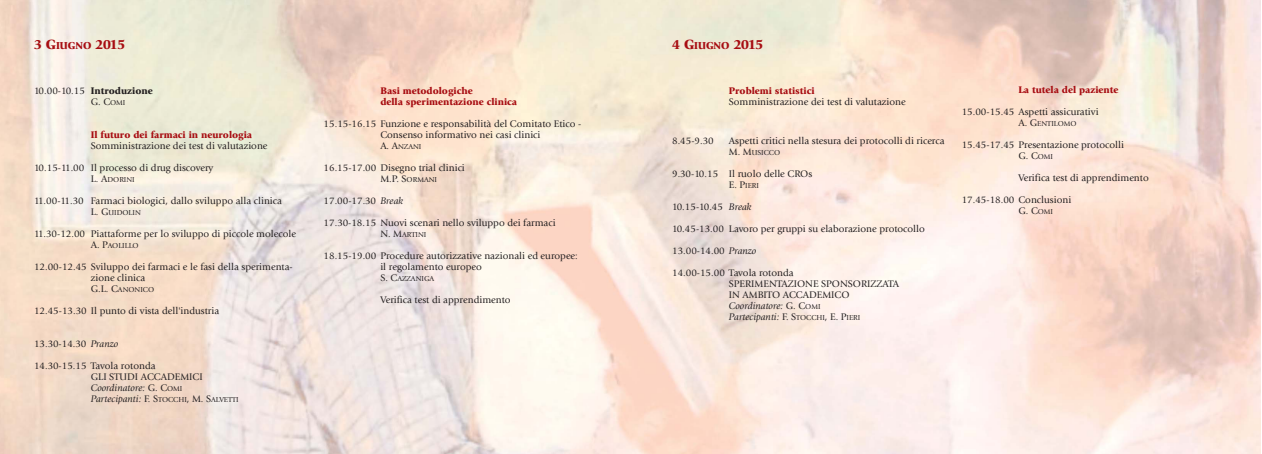
<style>
.page{position:relative;width:1262px;height:454px;background:#fff}
.page>*{position:absolute;margin:0;border:0;box-sizing:border-box;transform-origin:0 0}
.t1{font:900 14px "Giovanni";letter-spacing:-.02em;color:#a70d12}
.t2{font:10px/11px "Giovanni";color:#231f20}
.t3{font:900 10px/11px "Giovanni";color:#a70d12}
.t4{font:7.5px "Giovanni";color:#231f20}
.s1{font-size:10.5px}
.s2{font-weight:900}
.s3{font-size:7.5px}
.s4{font-size:10px}
.s5{font-style:italic}
</style>
<div class="page">
<img style="left:0;top:0;width:1260px;height:453px">
<h1 class="t1" style="left:34px;top:39px;width:93px">3 G<span class="s1">IUGNO</span> 2015</h1>
<p class="t2" style="left:91px;top:85px;width:63px;text-indent:-57px">10.00-10.15 <span class="s2">Introduzione<br></span>G. C<span class="s3">OMI</span></p>
<p class="t3" style="left:91px;top:129px;width:163px">Il futuro dei farmaci in neurologia</p>
<p class="t2" style="left:91px;top:140px;width:178px">Somministrazione dei test di valutazione</p>
<p class="t2" style="left:34px;top:162px;width:181px">10.15-11.00 Il processo di drug discovery</p>
<p class="t4" style="left:91px;top:176px;width:45px"><span class="s4">L. A</span>DORINI</p>
<p class="t2" style="left:34px;top:195px;width:249px">11.00-11.30 Farmaci biologici, dallo sviluppo alla clinica</p>
<p class="t4" style="left:91px;top:209px;width:52px"><span class="s4">L. G</span>UIDOLIN</p>
<p class="t2" style="left:34px;top:228px;width:263px">11.30-12.00 Piattaforme per lo sviluppo di piccole molecole</p>
<p class="t4" style="left:91px;top:242px;width:49px"><span class="s4">A. P</span>AOLILLO</p>
<p class="t2" style="left:91px;top:261px;width:203px;text-indent:-57px">12.00-12.45 Sviluppo dei farmaci e le fasi della sperimenta&shy;zione clinica</p>
<p class="t4" style="left:91px;top:286px;width:65px"><span class="s4">G.L. C</span>ANONICO</p>
<p class="t2" style="left:34px;top:305px;width:187px">12.45-13.30 Il punto di vista dell'industria</p>
<p class="t2" style="left:34px;top:338px;width:86px">13.30-14.30 <span class="s5">Pranzo</span></p>
<p class="t2" style="left:91px;top:360px;width:149px;text-indent:-57px">14.30-15.15 Tavola rotonda<br>GLI STUDI ACCADEMICI<br><span class="s5">Coordinatore:</span> G. C<span class="s3">OMI<br></span><span class="s5">Partecipanti:</span> F. S<span class="s3">TOCCHI</span>, M. S<span class="s3">ALVETTI</span></p>
<p class="t3" style="left:380px;top:86px;width:138px">Basi metodologiche<br>della sperimentazione clinica</p>
<p class="t2" style="left:380px;top:119px;width:202px;text-indent:-57px">15.15-16.15 Funzione e responsabilità del Comitato Etico -<br>Consenso informativo nei casi clinici</p>
<p class="t4" style="left:380px;top:144px;width:43px"><span class="s4">A. A</span>NZANI</p>
<p class="t2" style="left:323px;top:163px;width:143px">16.15-17.00 Disegno trial clinici</p>
<p class="t4" style="left:380px;top:177px;width:58px"><span class="s4">M.P. S</span>ORMANI</p>
<p class="t2" style="left:323px;top:196px;width:81px">17.00-17.30 <span class="s5">Break</span></p>
<p class="t2" style="left:323px;top:218px;width:233px">17.30-18.15 Nuovi scenari nello sviluppo dei farmaci</p>
<p class="t4" style="left:380px;top:232px;width:47px"><span class="s4">N. M</span>ARTINI</p>
<p class="t2" style="left:380px;top:251px;width:199px;text-indent:-57px">18.15-19.00 Procedure autorizzative nazionali ed europee: il regolamento europeo</p>
<p class="t4" style="left:380px;top:276px;width:55px"><span class="s4">S. C</span>AZZANIGA</p>
<p class="t2" style="left:380px;top:295px;width:132px">Verifica test di apprendimento</p>
<h1 class="t1" style="left:672px;top:39px;width:93px">4 G<span class="s1">IUGNO</span> 2015</h1>
<p class="t3" style="left:729px;top:86px;width:87px">Problemi statistici</p>
<p class="t2" style="left:729px;top:97px;width:178px">Somministrazione dei test di valutazione</p>
<p class="t2" style="left:672px;top:135px;width:43px">8.45-9.30</p>
<p class="t2" style="left:729px;top:135px;width:217px">Aspetti critici nella stesura dei protocolli di ricerca</p>
<p class="t4" style="left:729px;top:149px;width:53px"><span class="s4">M. M</span>USICCO</p>
<p class="t2" style="left:672px;top:168px;width:142px">9.30-10.15 Il ruolo delle CROs</p>
<p class="t4" style="left:729px;top:182px;width:32px"><span class="s4">E. P</span>IERI</p>
<p class="t2" style="left:672px;top:201px;width:81px">10.15-10.45 <span class="s5">Break</span></p>
<p class="t2" style="left:672px;top:223px;width:254px">10.45-13.00 Lavoro per gruppi su elaborazione protocollo</p>
<p class="t2" style="left:672px;top:245px;width:86px">13.00-14.00 <span class="s5">Pranzo</span></p>
<p class="t2" style="left:729px;top:267px;width:172px;text-indent:-57px">14.00-15.00 Tavola rotonda<br>SPERIMENTAZIONE SPONSORIZZATA<br>IN AMBITO ACCADEMICO<br><span class="s5">Coordinatore:</span> G. C<span class="s3">OMI<br></span><span class="s5">Partecipanti:</span> F. S<span class="s3">TOCCHI</span>, E. P<span class="s3">IERI</span></p>
<p class="t3" style="left:1018px;top:85px;width:102px">La tutela del paziente</p>
<p class="t2" style="left:961px;top:107px;width:138px">15.00-15.45 Aspetti assicurativi</p>
<p class="t4" style="left:1018px;top:121px;width:60px"><span class="s4">A. G</span>ENTILOMO</p>
<p class="t2" style="left:1018px;top:140px;width:107px;text-indent:-57px">15.45-17.45 Presentazione protocolli<br>G. C<span class="s3">OMI</span></p>
<p class="t2" style="left:1018px;top:173px;width:132px">Verifica test di apprendimento</p>
<p class="t2" style="left:1018px;top:195px;width:54px;text-indent:-57px">17.45-18.00 Conclusioni<br>G. C<span class="s3">OMI</span></p>
</div>
